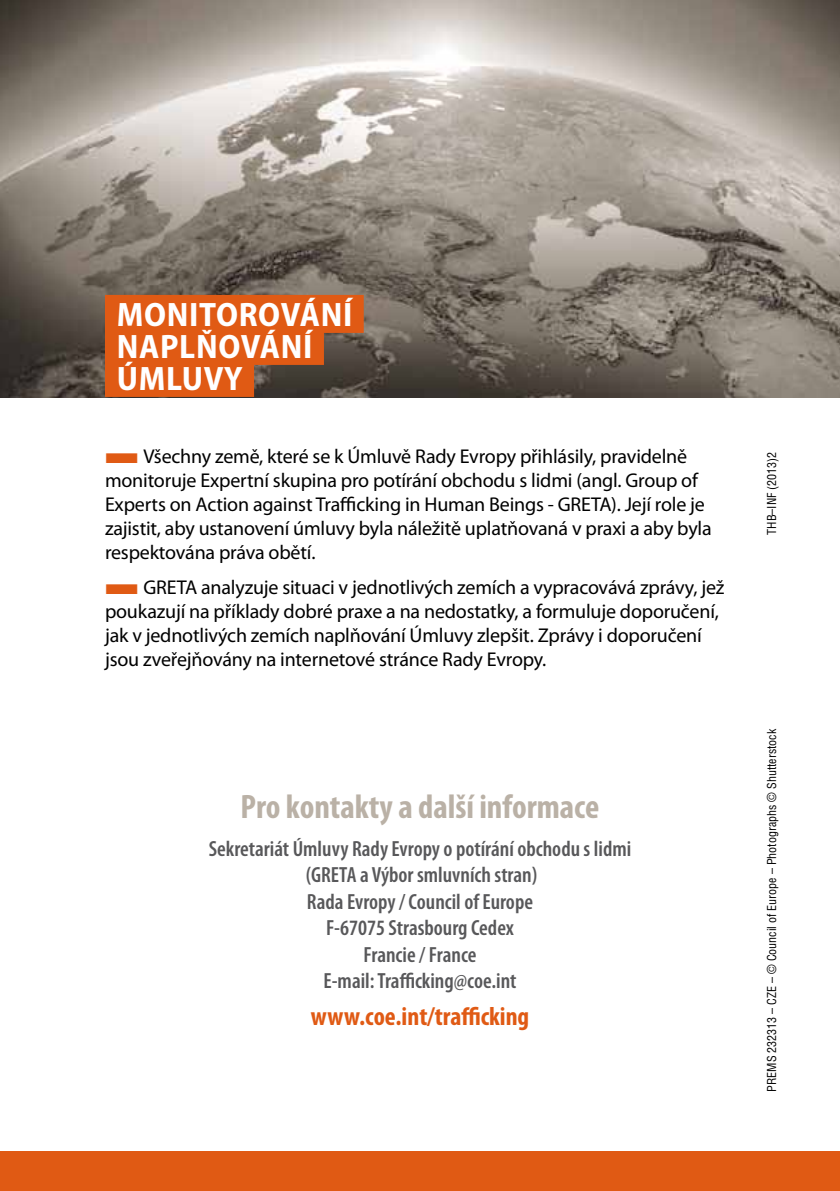
<style>
.page{position:relative;width:840px;height:1191px;background:#fff}
.page>*{position:absolute;margin:0;border:0;box-sizing:border-box;transform-origin:0 0}
.t1{font:700 semi-condensed 34px/32px "Myriad Pro";letter-spacing:.02em;color:#fff}
.t2{font:700 condensed 34px "Myriad Pro";color:#bab1a6}
.t3{font:700 condensed 26px "Myriad Pro";color:#e05a14}
.t4{font:600 condensed 22px/26.4px "Myriad Pro";color:#58585a;text-align:center}
.t5{font:20px/24px "Myriad Pro";letter-spacing:-.01em;color:#000}
.t6{font:condensed 12px "Helvetica LT Std";color:#000}
.s1{color:#e05a14}
</style>
<div class="page">
<img style="left:0;top:0;width:839px;height:397px">
<div style="left:0;top:1151px;width:839px;height:40px;background:#e05a14"></div>
<div style="left:105px;top:295px;width:258px;height:38px;background:#e05a14"></div>
<div style="left:105px;top:327px;width:219px;height:38px;background:#e05a14"></div>
<div style="left:105px;top:359px;width:149px;height:38px;background:#e05a14"></div>
<h1 class="t1" style="left:117px;top:298px;width:237px">MONITOROVÁNÍ<br>NAPLŇOVÁNÍ<br>ÚMLUVY</h1>
<p class="t5" style="left:105px;top:444px;width:608px"><span class="s1">■</span>Všechny země, které se k Úmluvě Rady Evropy přihlásily, pravidelně monitoruje Expertní skupina pro potírání obchodu s lidmi (angl. Group of Experts on Action against Trafficking in Human Beings - GRETA). Její role je zajistit, aby ustanovení úmluvy byla náležitě uplatňovaná v praxi a aby byla respektována práva obětí.</p>
<p class="t5" style="left:105px;top:575px;width:620px"><span class="s1">■</span>GRETA analyzuje situaci v jednotlivých zemích a vypracovává zprávy, jež poukazují na příklady dobré praxe a na nedostatky, a formuluje doporučení, jak v jednotlivých zemích naplňování Úmluvy zlepšit. Zprávy i doporučení jsou zveřejňovány na internetové stránce Rady Evropy.</p>
<h1 class="t2" style="left:240px;top:785px;width:360px">Pro kontakty a další informace</h1>
<p class="t4" style="left:208px;top:835px;width:424px">Sekretariát Úmluvy Rady Evropy o potírání obchodu s lidmi (GRETA a Výbor smluvních stran)<br>Rada Evropy / Council of Europe<br>F-67075 Strasbourg Cedex<br>Francie / France<br>E-mail: Trafficking@coe.int</p>
<h2 class="t3" style="left:310px;top:1000px;width:220px">www.coe.int/trafficking</h2>
<p class="t6" style="left:763px;top:534px;width:84px;rotate:-90deg">THB–INF (2013)2</p>
<p class="t6" style="left:763px;top:1091px;width:364px;rotate:-90deg">PREMS 232313 – CZE – © Council of Europe – Photographs © Shutterstock</p>
</div>
